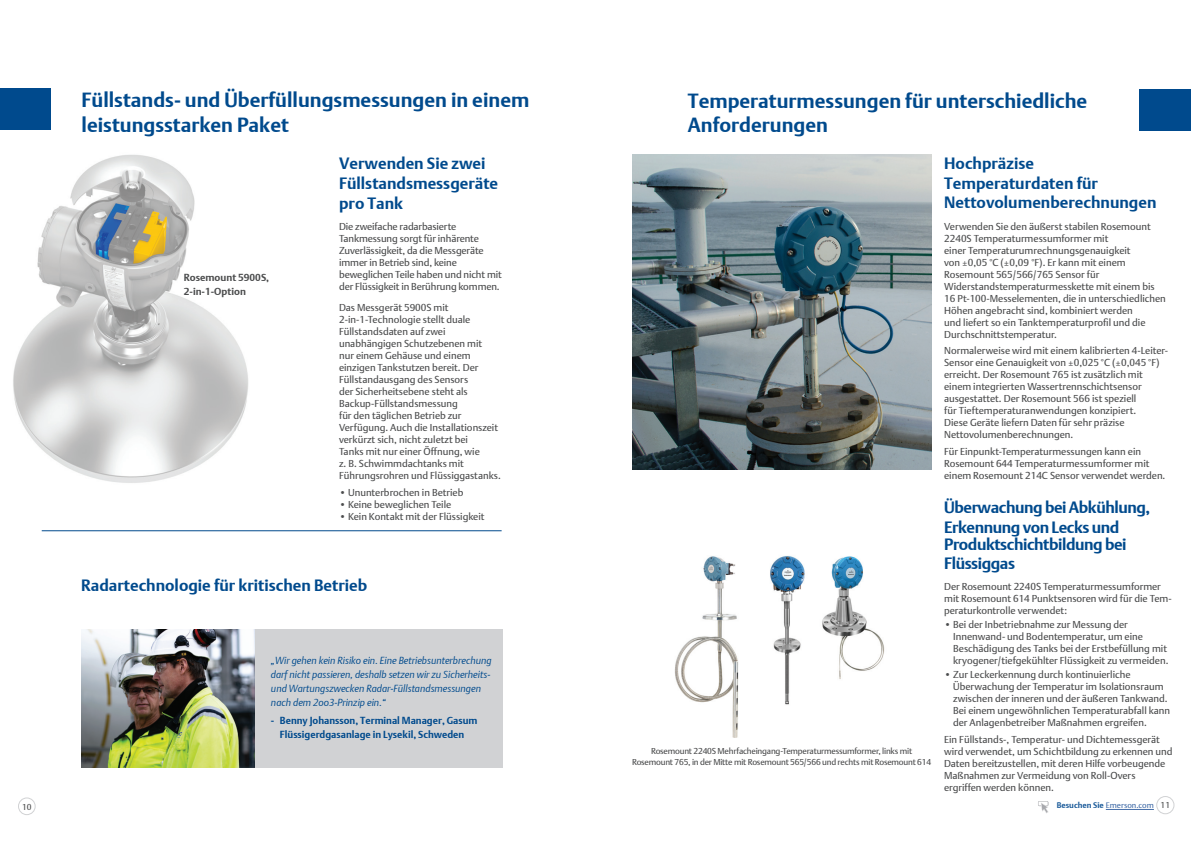
<style>
.page{position:relative;width:1191px;height:842px;background:#fff}
.page>*{position:absolute;margin:0;border:0;box-sizing:border-box;transform-origin:0 0}
.t1{font:20px/25px "DTL Argo T Bold";color:#004a8d}
.t2{font:16px/20px "DTL Argo T Bold";color:#004a8d}
.t3{font:16px/19.2px "DTL Argo T Bold";letter-spacing:-.025em;color:#004a8d}
.t4{font:10px/12px "DTL Argo T";color:#4b4c4d}
.t5{font:italic 10px/14px "DTL Argo T Light";color:#004a8d}
.t6{font:10px/14px "DTL Argo T Bold";color:#004a8d;text-align:center}
.Rubrik_10_Bold{font:10px/14px "DTL Argo T Bold";color:#4b4c4d}
.Rubrik_10_Bold-2{font:8.5px/11px "DTL Argo T";letter-spacing:-.02em;color:#4b4c4d;text-align:center}
.SMALLEST{font:8.5px "DTL Argo T";color:#4b4c4d}
._01_Page_number{font:8.5px "DTL Argo T";color:#4b4c4d}
.BODY_sm{font:8px "DTL Argo T Bold";color:#1a5a99}
.s1{font-family:"DTL Argo T";color:#436da8}
</style>
<div class="page">
<img style="left:770px;top:556px;width:35px;height:149px">
<div style="left:18px;top:797px;width:18px;height:18px;border:1px solid #d1d2d4;border-radius:50%"></div>
<div style="left:0;top:88px;width:50px;height:42px;background:#004a8d"></div>
<div style="left:1156px;top:796px;width:18px;height:18px;border:1px solid #d1d2d4;border-radius:50%"></div>
<hr style="left:42px;top:530px;width:459px;height:1px;background:#004a8d">
<img style="left:13px;top:155px;width:235px;height:328px">
<img style="left:632px;top:154px;width:299px;height:315px">
<img style="left:675px;top:556px;width:64px;height:182px">
<div style="left:1139px;top:90px;width:52px;height:41px;background:#004a8d"></div>
<div style="left:82px;top:629px;width:420px;height:139px;background:#d1d2d4"></div>
<img style="left:82px;top:629px;width:172px;height:139px">
<img style="left:822px;top:556px;width:63px;height:123px">
<svg style="left:1038px;top:801px;width:10px;height:12px"></svg>
<hr style="left:1105px;top:809px;width:49px;height:1px;background:#436da8">
<p class="t1" style="left:82px;top:88px;width:449px">Füllstands- und Überfüllungsmessungen in einem leistungsstarken Paket</p>
<p class="Rubrik_10_Bold" style="left:184px;top:270px;width:87px">Rosemount 5900S,<br>2-in-1-Option</p>
<p class="t2" style="left:339px;top:154px;width:161px">Verwenden Sie zwei<br>Füllstandsmessgeräte pro Tank</p>
<p class="t4" style="left:339px;top:221px;width:164px">Die zweifache radarbasierte Tankmessung sorgt für inhärente Zuverlässigkeit, da die Messgeräte immer in Betrieb sind, keine beweglichen Teile haben und nicht mit der Flüssigkeit in Berührung kommen.</p>
<p class="t4" style="left:339px;top:302px;width:163px">Das Messgerät 5900S mit<br>2-in-1-Technologie stellt duale<br>Füllstandsdaten auf zwei unabhängigen Schutzebenen mit<br>nur einem Gehäuse und einem einzigen Tankstutzen bereit. Der<br>Füllstandausgang des Sensors<br>der Sicherheitsebene steht als<br>Backup-Füllstandsmessung<br>für den täglichen Betrieb zur<br>Verfügung. Auch die Installationszeit verkürzt sich, nicht zuletzt bei<br>Tanks mit nur einer Öffnung, wie<br>z. B. Schwimmdachtanks mit<br>Führungsrohren und Flüssiggastanks.</p>
<p class="t4" style="left:339px;top:486px;width:126px">• Ununterbrochen in Betrieb</p>
<p class="t4" style="left:339px;top:498px;width:114px">• Keine beweglichen Teile</p>
<p class="t4" style="left:339px;top:510px;width:147px">• Kein Kontakt mit der Flüssigkeit</p>
<p class="t2" style="left:81px;top:575px;width:287px">Radartechnologie für kritischen Betrieb</p>
<p class="t5" style="left:271px;top:653px;width:222px">„Wir gehen kein Risiko ein. Eine Betriebsunterbrechung darf nicht passieren, deshalb setzen wir zu Sicherheits&shy;und Wartungszwecken Radar-Füllstandsmessungen nach dem 2oo3-Prinzip ein.“</p>
<p class="t6" style="left:271px;top:714px;width:208px">- Benny Johansson, Terminal Manager, Gasum<br>Flüssigerdgasanlage in Lysekil, Schweden</p>
<p class="t1" style="left:688px;top:88px;width:401px;line-height:24px">Temperaturmessungen für unterschiedliche<br>Anforderungen</p>
<p class="t2" style="left:944px;top:154px;width:214px;line-height:19.2px">Hochpräzise<br>Temperaturdaten für<br>Nettovolumenberechnungen</p>
<p class="t4" style="left:944px;top:220px;width:223px">Verwenden Sie den äußerst stabilen Rosemount 2240S Temperaturmessumformer mit<br>einer Temperaturumrechnungsgenauigkeit<br>von ±0,05 °C (±0,09 °F). Er kann mit einem Rosemount 565/566/765 Sensor für Widerstandstemperaturmesskette mit einem bis 16 Pt-100-Messelementen, die in unterschiedlichen Höhen angebracht sind, kombiniert werden<br>und liefert so ein Tanktemperaturprofil und die Durchschnittstemperatur.</p>
<p class="t4" style="left:944px;top:345px;width:225px">Normalerweise wird mit einem kalibrierten 4-Leiter-Sensor eine Genauigkeit von ±0,025 °C (±0,045 °F) erreicht. Der Rosemount 765 ist zusätzlich mit einem integrierten Wassertrennschichtsensor ausgestattet. Der Rosemount 566 ist speziell<br>für Tieftemperaturanwendungen konzipiert.<br>Diese Geräte liefern Daten für sehr präzise Nettovolumenberechnungen.</p>
<p class="t4" style="left:944px;top:445px;width:223px">Für Einpunkt-Temperaturmessungen kann ein<br>Rosemount 644 Temperaturmessumformer mit einem Rosemount 214C Sensor verwendet werden.</p>
<p class="t3" style="left:944px;top:498px;width:207px">Überwachung bei Abkühlung,<br>Erkennung von Lecks und</p>
<p class="t3" style="left:944px;top:534px;width:184px">Produktschichtbildung bei<br>Flüssiggas</p>
<p class="t4" style="left:944px;top:580px;width:229px">Der Rosemount 2240S Temperaturmessumformer mit Rosemount 614 Punktsensoren wird für die Tem&shy;peraturkontrolle verwendet:</p>
<p class="t4" style="left:953px;top:618px;width:217px;text-indent:-9px">• Bei der Inbetriebnahme zur Messung der Innenwand- und Bodentemperatur, um eine Beschädigung des Tanks bei der Erstbefüllung mit kryogener/tiefgekühlter Flüssigkeit zu vermeiden.</p>
<p class="t4" style="left:953px;top:668px;width:219px;text-indent:-9px">• Zur Leckerkennung durch kontinuierliche Überwachung der Temperatur im Isolationsraum zwischen der inneren und der äußeren Tankwand.<br>Bei einem ungewöhnlichen Temperaturabfall kann der Anlagenbetreiber Maßnahmen ergreifen.</p>
<p class="t4" style="left:944px;top:733px;width:230px">Ein Füllstands-, Temperatur- und Dichtemessgerät wird verwendet, um Schichtbildung zu erkennen und Daten bereitzustellen, mit deren Hilfe vorbeugende Maßnahmen zur Vermeidung von Roll-Overs ergriffen werden können.</p>
<p class="Rubrik_10_Bold-2" style="left:632px;top:746px;width:300px">Rosemount 2240S Mehrfacheingang-Temperaturmessumformer, links mit<br>Rosemount 765, in der Mitte mit Rosemount 565/566 und rechts mit Rosemount 614</p>
<p class="BODY_sm" style="left:1056px;top:801px;width:99px">Besuchen Sie <span class="s1">Emerson.com</span></p>
<p class="SMALLEST" style="left:22px;top:802px;width:11px">10</p>
<p class="_01_Page_number" style="left:1160px;top:800px;width:11px">11</p>
</div>
